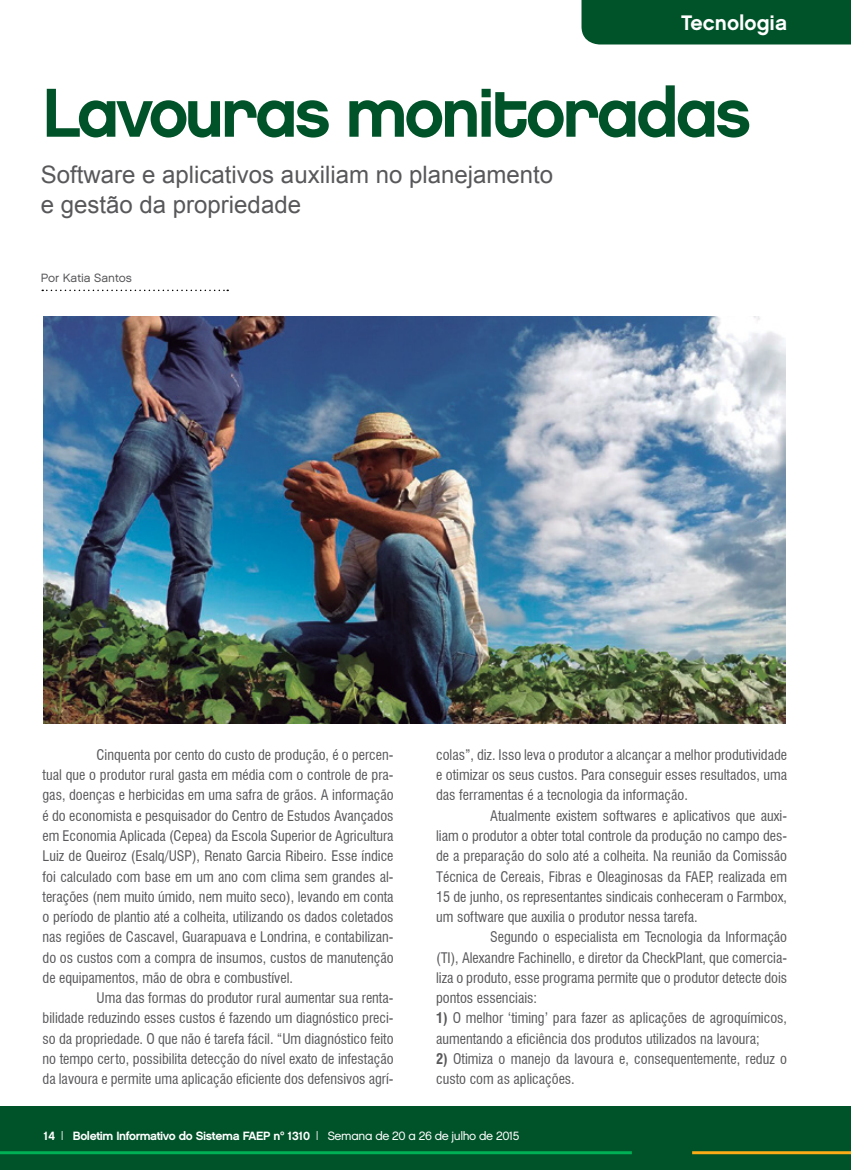
<style>
.page{position:relative;width:851px;height:1170px;background:#fff}
.page>*{position:absolute;margin:0;border:0;box-sizing:border-box;transform-origin:0 0}
.t1{font:69px "Chalet New York Nineteen Eighty";letter-spacing:-.05em;color:#005229}
.t2{font:24px/30px "Arial";color:#58585b}
.t3{font:21px "Chalet New York Nineteen Sixty";color:#fff}
.t4{font:condensed 14.25px/20.2px "Swiss 721 BT";color:#58585b;text-align:justify}
.t5{font:12px "Chalet New York Nineteen Sixty";letter-spacing:-.03em;color:#fff}
.t6{font:12px "Chalet London Nineteen Sixty";color:#58585b}
.s1{font-weight:700}
.s2{font-family:"Chalet London Nineteen Eighty"}
</style>
<div class="page">
<div style="left:0;top:1106px;width:850px;height:63px;background:#005229"></div>
<hr style="left:0;top:1151px;width:631px;height:3px;background:#00b055">
<hr style="left:692px;top:1151px;width:158px;height:3px;background:#fbac17">
<div style="left:581px;top:0;width:269px;height:44px;background:#005229"></div>
<svg style="left:42px;top:289px;width:186px;height:2px"></svg>
<img style="left:43px;top:317px;width:741px;height:406px">
<h3 class="t3" style="left:681px;top:10px;width:107px">Tecnologia</h3>
<h1 class="t1" style="left:42px;top:71px;width:710px">Lavouras monitoradas</h1>
<h2 class="t2" style="left:41px;top:159px;width:514px">Software e aplicativos auxiliam no planejamento e gestão da propriedade</h2>
<p class="t6" style="left:41px;top:270px;width:93px">Por Katia Santos</p>
<p class="t4" style="left:43px;top:744px;width:352px;text-indent:54px">Cinquenta por cento do custo de produção, é o percen&shy;tual que o produtor rural gasta em média com o controle de pra&shy;gas, doenças e herbicidas em uma safra de grãos. A informação é do economista e pesquisador do Centro de Estudos Avançados em Economia Aplicada (Cepea) da Escola Superior de Agricultura Luiz de Queiroz (Esalq/USP), Renato Garcia Ribeiro. Esse índice foi calculado com base em um ano com clima sem grandes al&shy;terações (nem muito úmido, nem muito seco), levando em conta o período de plantio até a colheita, utilizando os dados coletados nas regiões de Cascavel, Guarapuava e Londrina, e contabilizan&shy;do os custos com a compra de insumos, custos de manutenção de equipamentos, mão de obra e combustível.</p>
<p class="t4" style="left:43px;top:987px;width:352px;text-indent:54px">Uma das formas do produtor rural aumentar sua renta&shy;bilidade reduzindo esses custos é fazendo um diagnóstico preci&shy;so da propriedade. O que não é tarefa fácil. “Um diagnóstico feito no tempo certo, possibilita detecção do nível exato de infestação da lavoura e permite uma aplicação eficiente dos defensivos agrí-</p>
<p class="t4" style="left:436px;top:744px;width:352px">colas”, diz. Isso leva o produtor a alcançar a melhor produtividade e otimizar os seus custos. Para conseguir esses resultados, uma das ferramentas é a tecnologia da informação.</p>
<p class="t4" style="left:436px;top:805px;width:352px;text-indent:54px">Atualmente existem softwares e aplicativos que auxi&shy;liam o produtor a obter total controle da produção no campo des&shy;de a preparação do solo até a colheita. Na reunião da Comissão Técnica de Cereais, Fibras e Oleaginosas da FAEP, realizada em 15 de junho, os representantes sindicais conheceram o Farmbox, um software que auxilia o produtor nessa tarefa.</p>
<p class="t4" style="left:436px;top:926px;width:352px;text-indent:54px">Segundo o especialista em Tecnologia da Informação (TI), Alexandre Fachinello, e diretor da CheckPlant, que comercia&shy;liza o produto, esse programa permite que o produtor detecte dois pontos essenciais:</p>
<p class="t4" style="left:436px;top:1007px;width:352px"><span class="s1">1)</span> O melhor ‘timing’ para fazer as aplicações de agroquímicos, aumentando a eficiência dos produtos utilizados na lavoura;</p>
<p class="t4" style="left:436px;top:1048px;width:352px"><span class="s1">2)</span> Otimiza o manejo da lavoura e, consequentemente, reduz o custo com as aplicações.</p>
<p class="t5" style="left:43px;top:1128px;width:477px">14 | Boletim Informativo do Sistema FAEP nº 1310 | <span class="s2">Semana de 20 a 26 de julho de 2015</span></p>
</div>
